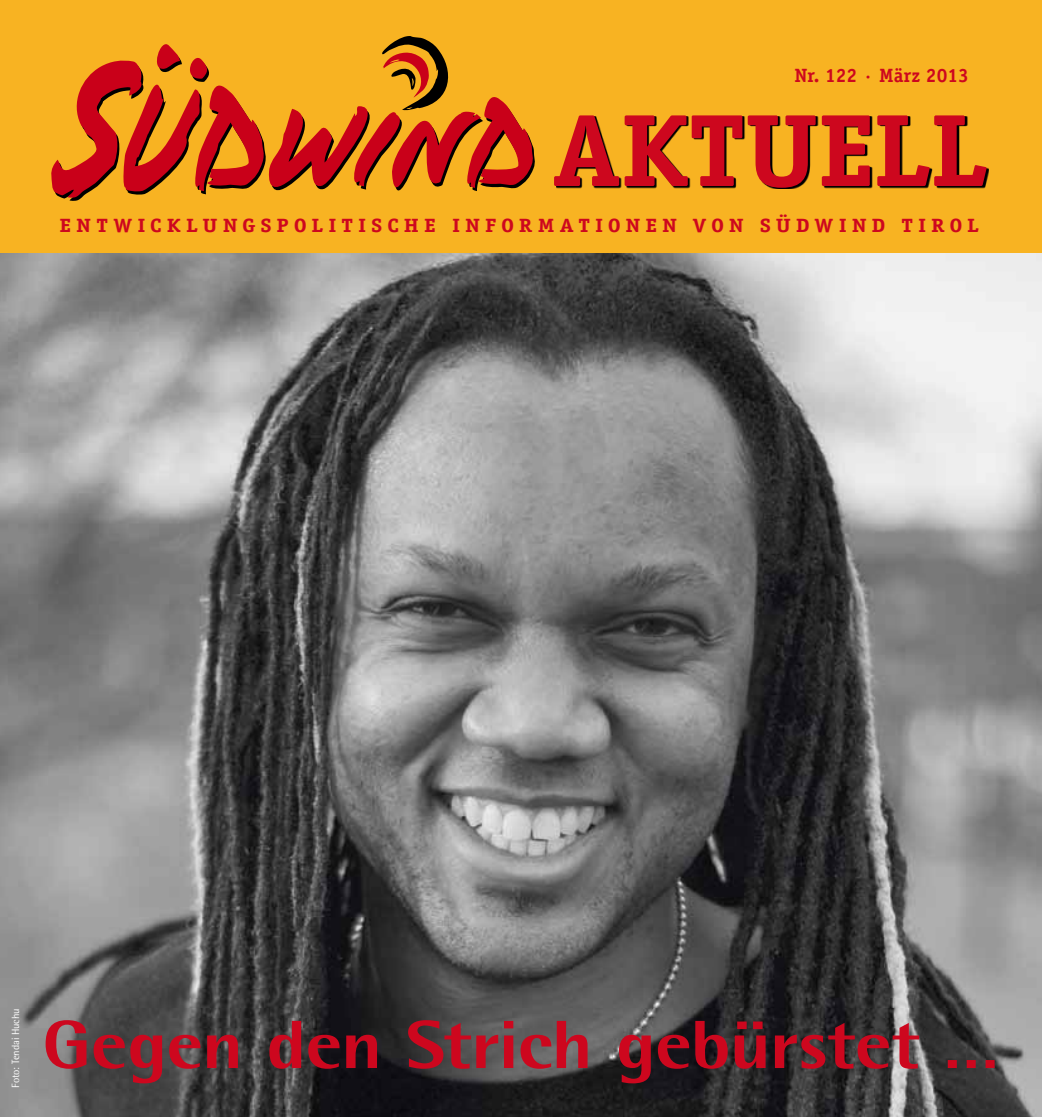
<style>
.page{position:relative;width:1042px;height:1117px;background:#fff}
.page>*{position:absolute;margin:0;border:0;box-sizing:border-box;transform-origin:0 0}
.t1{font:800 68.25px "Rotis Semi Sans";letter-spacing:-.015em;color:#cd071e;scale:1.13 1}
.t2{font:700 19.25px "Officina Serif";letter-spacing:.22em;color:#cd071e;scale:1.15 1}
.t3{font:700 19.25px "Officina Serif";color:#cd071e}
.t4{font:10.5px "Rotis Semi Sans";letter-spacing:-.01em;color:#fff}
</style>
<div class="page">
<div style="left:0;top:0;width:1042px;height:255px;background:#f8b322"></div>
<svg style="left:556px;top:167px;width:433px;height:22px"></svg>
<svg style="left:554px;top:115px;width:432px;height:73px"></svg>
<svg style="left:51px;top:36px;width:484px;height:165px"></svg>
<img style="left:0;top:253px;width:1042px;height:863px">
<p class="t3" style="left:794px;top:64px;width:176px">NR. 122 · MÄRZ 2013</p>
<p class="t2" style="left:60px;top:213px;width:801px">ENTWICKLUNGSPOLITISCHE INFOR MATIONEN VON SÜDWIND TIR OL</p>
<p class="t4" style="left:9px;top:1087px;width:81px;rotate:-90deg">Foto: Tendai Huchu</p>
<h1 class="t1" style="left:42px;top:1001px;width:849px">Gegen den Strich gebürstet …</h1>
</div>
